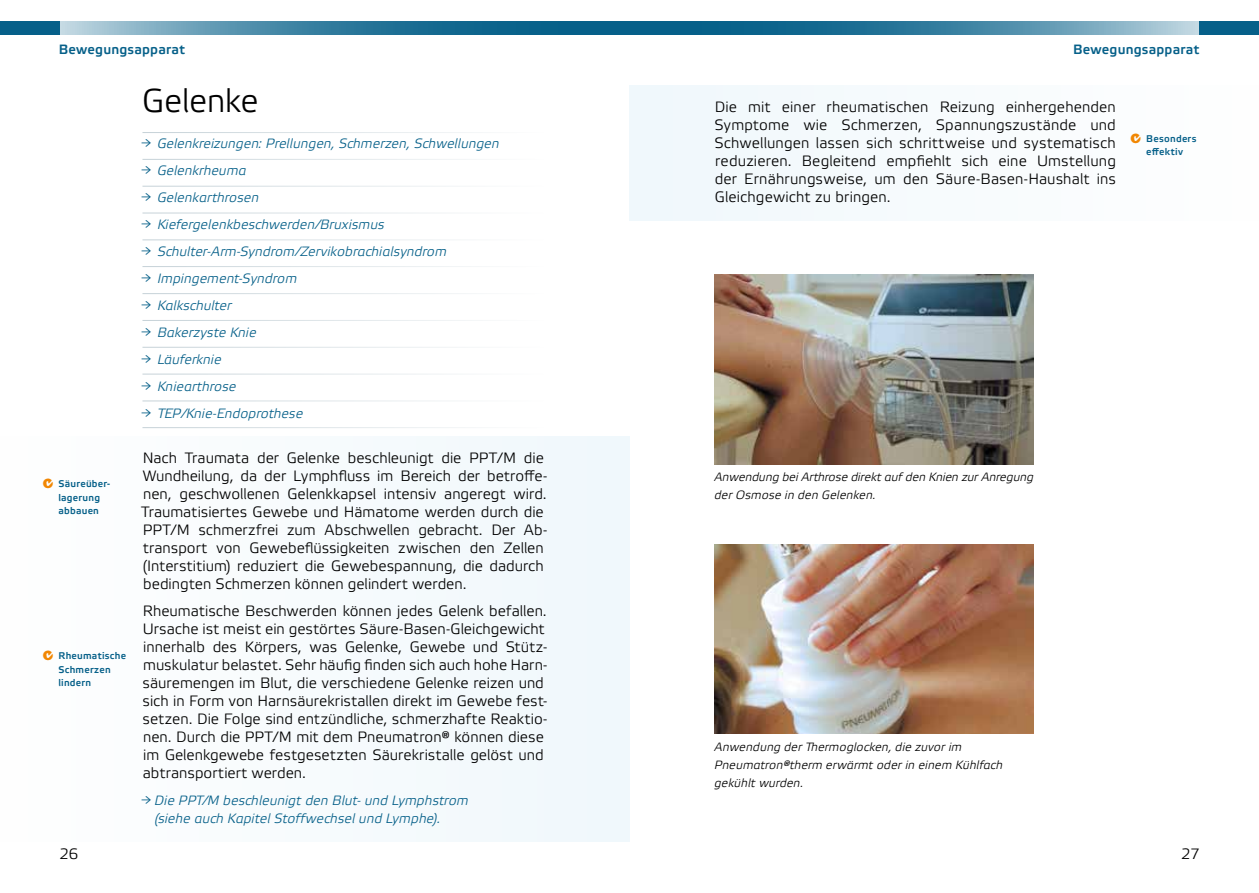
<style>
.page{position:relative;width:1259px;height:893px;background:#fff}
.page>*{position:absolute;margin:0;border:0;box-sizing:border-box;transform-origin:0 0}
.t1{font:33px "Elektra Light Pro";letter-spacing:-.005em;color:#000}
.t2{font:15px/18px "Elektra Light Pro";color:#000}
.t3{font:italic 13.5px/18px "Elektra Light Pro";letter-spacing:.01em;color:#066089}
.t4{font:13.5px "Elektra Medium Pro";letter-spacing:.015em;color:#066089}
.t5{font:italic 12px/18px "Elektra Light Pro";letter-spacing:.01em;color:#000}
.t6{font:9.75px/13.5px "Elektra Medium Pro";letter-spacing:.025em;color:#066089}
.s1{font-style:normal}
.s2{font-family:"Elektra Light Pro";font-size:14.25px;color:#f18703}
</style>
<div class="page">
<svg style="left:60px;top:21px;width:569px;height:14px;background:#3f84a4"></svg>
<div style="left:0;top:21px;width:60px;height:14px;background:#066089"></div>
<svg style="left:629px;top:21px;width:570px;height:14px;background:#3f84a3"></svg>
<div style="left:1199px;top:21px;width:60px;height:14px;background:#066089"></div>
<div style="left:0;top:436px;width:629px;height:405px;background:#f7fbfd"></div>
<div style="left:629px;top:85px;width:630px;height:135px;background:#f7fbfd"></div>
<hr style="left:142px;top:132px;width:402px;height:1px;background:#c5d1d7">
<hr style="left:142px;top:159px;width:402px;height:1px;background:#c5d1d7">
<hr style="left:142px;top:186px;width:402px;height:1px;background:#c5d1d7">
<hr style="left:142px;top:213px;width:402px;height:1px;background:#c5d1d7">
<hr style="left:142px;top:239px;width:402px;height:1px;background:#c5d1d7">
<hr style="left:142px;top:266px;width:402px;height:1px;background:#c5d1d7">
<hr style="left:142px;top:293px;width:402px;height:1px;background:#c5d1d7">
<hr style="left:142px;top:320px;width:402px;height:1px;background:#c5d1d7">
<hr style="left:142px;top:347px;width:402px;height:1px;background:#c5d1d7">
<hr style="left:142px;top:374px;width:402px;height:1px;background:#c5d1d7">
<hr style="left:142px;top:401px;width:402px;height:1px;background:#c5d1d7">
<hr style="left:142px;top:427px;width:402px;height:1px;background:#c5d1d7">
<img style="left:714px;top:274px;width:319px;height:190px">
<img style="left:714px;top:544px;width:319px;height:189px">
<p class="t4" style="left:59px;top:42px;width:128px">Bewegungsapparat</p>
<p class="t4" style="left:1073px;top:42px;width:128px">Bewegungsapparat</p>
<h1 class="t1" style="left:142px;top:83px;width:118px">Gelenke</h1>
<p class="t3" style="left:141px;top:135px;width:359px"><span class="s1">→</span> Gelenkreizungen: Prellungen, Schmerzen, Schwellungen</p>
<p class="t3" style="left:141px;top:162px;width:106px"><span class="s1">→</span> Gelenkrheuma</p>
<p class="t3" style="left:141px;top:189px;width:119px"><span class="s1">→</span> Gelenkarthrosen</p>
<p class="t3" style="left:141px;top:216px;width:245px"><span class="s1">→</span> Kiefergelenkbeschwerden/Bruxismus</p>
<p class="t3" style="left:141px;top:243px;width:307px"><span class="s1">→</span> Schulter-Arm-Syndrom/Zervikobrachialsyndrom</p>
<p class="t3" style="left:141px;top:270px;width:157px"><span class="s1">→</span> Impingement-Syndrom</p>
<p class="t3" style="left:141px;top:297px;width:92px"><span class="s1">→</span> Kalkschulter</p>
<p class="t3" style="left:141px;top:324px;width:117px"><span class="s1">→</span> Bakerzyste Knie</p>
<p class="t3" style="left:141px;top:351px;width:81px"><span class="s1">→</span> Läuferknie</p>
<p class="t3" style="left:141px;top:378px;width:96px"><span class="s1">→</span> Kniearthrose</p>
<p class="t3" style="left:141px;top:405px;width:163px"><span class="s1">→</span> TEP/Knie-Endoprothese</p>
<p class="t2" style="left:141px;top:449px;width:407px">Nach Traumata der Gelenke beschleunigt die PPT/M die Wundheilung, da der Lymphfluss im Bereich der betroffe&shy;nen, geschwollenen Gelenkkapsel intensiv angeregt wird.<br>Traumatisiertes Gewebe und Hämatome werden durch die PPT/M schmerzfrei zum Abschwellen gebracht. Der Ab&shy;transport von Gewebeflüssigkeiten zwischen den Zellen (Interstitium) reduziert die Gewebespannung, die dadurch bedingten Schmerzen können gelindert werden.</p>
<p class="t2" style="left:143px;top:602px;width:406px">Rheumatische Beschwerden können jedes Gelenk befallen.<br>Ursache ist meist ein gestörtes Säure-Basen-Gleichgewicht innerhalb des Körpers, was Gelenke, Gewebe und Stütz&shy;muskulatur belastet. Sehr häufig finden sich auch hohe Harn&shy;säuremengen im Blut, die verschiedene Gelenke reizen und sich in Form von Harnsäurekristallen direkt im Gewebe fest&shy;setzen. Die Folge sind entzündliche, schmerzhafte Reaktio&shy;nen. Durch die PPT/M mit dem Pneumatron® können diese im Gelenkgewebe festgesetzten Säurekristalle gelöst und abtransportiert werden.</p>
<p class="t3" style="left:155px;top:792px;width:315px;text-indent:-13px"><span class="s1">→</span> Die PPT/M beschleunigt den Blut- und Lymphstrom (siehe auch Kapitel Stoffwechsel und Lymphe).</p>
<p class="t2" style="left:714px;top:98px;width:403px;text-align:justify">Die mit einer rheumatischen Reizung einhergehenden Symptome wie Schmerzen, Spannungszustände und Schwellungen lassen sich schrittweise und systematisch reduzieren. Begleitend empfiehlt sich eine Umstellung der Ernährungsweise, um den Säure-Basen-Haushalt ins Gleichgewicht zu bringen.</p>
<p class="t6" style="left:1128px;top:132px;width:70px;text-align:center"><span class="s2">J</span> Besonders effektiv</p>
<p class="t5" style="left:714px;top:468px;width:320px">Anwendung bei Arthrose direkt auf den Knien zur Anregung der Osmose in den Gelenken.</p>
<p class="t6" style="left:58px;top:478px;width:53px;text-indent:-18px"><span class="s2">J</span> Säureüber&shy;lagerung abbauen</p>
<p class="t6" style="left:58px;top:649px;width:69px;text-indent:-18px"><span class="s2">J</span> Rheumatische<br>Schmerzen lindern</p>
<p class="t5" style="left:714px;top:738px;width:290px">Anwendung der Thermoglocken, die zuvor im<br>Pneumatron®therm erwärmt oder in einem Kühlfach gekühlt wurden.</p>
<p class="t2" style="left:60px;top:845px;width:20px">26</p>
<p class="t2" style="left:1181px;top:845px;width:20px">27</p>
</div>
